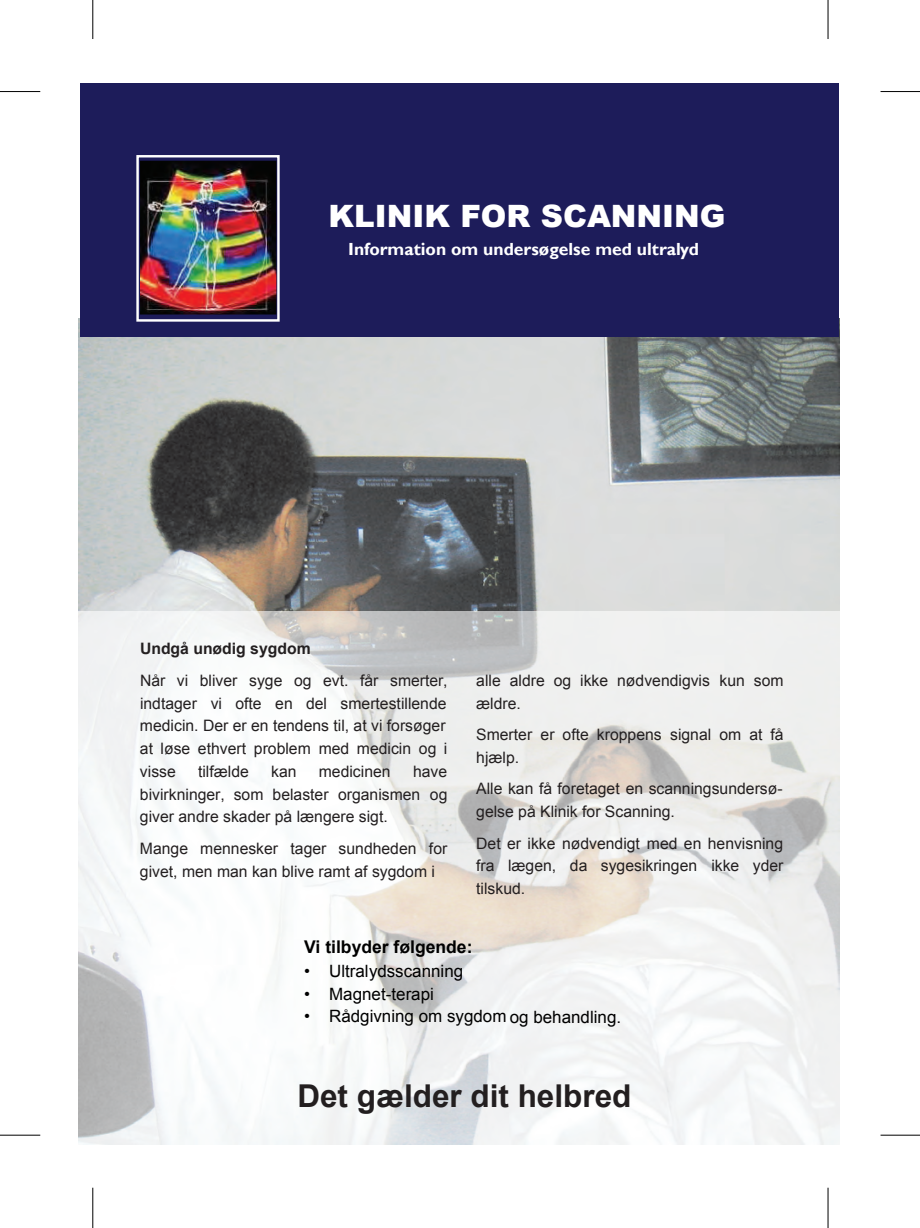
<style>
.page{position:relative;width:920px;height:1228px;background:#fff}
.page>*{position:absolute;margin:0;border:0;box-sizing:border-box;transform-origin:0 0}
.t1{font:700 31.5px "Arial";color:#231f20}
.t2{font:900 30.8px "Arial";color:#fff}
.t3{font:700 17.5px "Gill Sans";color:#fff}
.t4{font:700 17.5px "Arial";color:#000}
.t5{font:16.97px "Arial";color:#000}
.t6{font:15.75px/31.5px "Arial";color:#231f20}
.t7{font:700 15.75px "Arial";color:#231f20}
</style>
<div class="page">
<img style="left:79px;top:318px;width:760px;height:292px">
<div style="left:80px;top:286px;width:759px;height:51px;background:#1d1c5a"></div>
<div style="left:80px;top:83px;width:759px;height:105px;background:#1d1c5a"></div>
<div style="left:80px;top:183px;width:61px;height:124px;background:#1d1c5a"></div>
<div style="left:272px;top:171px;width:567px;height:124px;background:#1d1c5a"></div>
<img style="left:140px;top:161px;width:136px;height:153px">
<hr style="left:0;top:1134px;width:40px;height:1px;background:#000">
<hr style="left:92px;top:1187px;width:1px;height:40px;background:#000">
<hr style="left:0;top:91px;width:40px;height:1px;background:#000">
<hr style="left:92px;top:0;width:1px;height:39px;background:#000">
<hr style="left:880px;top:91px;width:40px;height:1px;background:#000">
<hr style="left:827px;top:0;width:1px;height:39px;background:#000">
<hr style="left:880px;top:1134px;width:40px;height:1px;background:#000">
<hr style="left:827px;top:1187px;width:1px;height:40px;background:#000">
<div style="left:136px;top:155px;width:144px;height:166px;border:2px solid #fff"></div>
<div style="left:65px;top:610px;width:786px;height:572px;background:#fff;opacity:.6"></div>
<h2 class="t2" style="left:329px;top:205px;width:398px">KLINIK FOR SCANNING</h2>
<p class="t3" style="left:348px;top:243px;width:352px">Information om undersøgelse med ultralyd</p>
<p class="t7" style="left:140px;top:642px;width:172px">Undgå unødig sygdom</p>
<p class="t6" style="left:140px;top:666px;width:309px">Når vi bliver syge og evt. får smerter,</p>
<p class="t6" style="left:476px;top:666px;width:309px">alle aldre og ikke nødvendigvis kun som</p>
<p class="t6" style="left:140px;top:688px;width:308px">indtager vi ofte en del smertestillende</p>
<p class="t6" style="left:476px;top:688px;width:46px">ældre.</p>
<p class="t6" style="left:140px;top:711px;width:307px">medicin. Der er en tendens til, at vi forsøger</p>
<p class="t6" style="left:476px;top:720px;width:309px">Smerter er ofte kroppens signal om at få</p>
<p class="t6" style="left:140px;top:734px;width:309px">at løse ethvert problem med medicin og i</p>
<p class="t6" style="left:476px;top:743px;width:44px">hjælp.</p>
<p class="t6" style="left:140px;top:757px;width:37px">visse</p>
<p class="t6" style="left:198px;top:757px;width:52px">tilfælde</p>
<p class="t6" style="left:271px;top:757px;width:27px">kan</p>
<p class="t6" style="left:319px;top:757px;width:73px">medicinen</p>
<p class="t6" style="left:413px;top:757px;width:36px">have</p>
<p class="t6" style="left:140px;top:779px;width:309px">bivirkninger, som belaster organismen og</p>
<p class="t6" style="left:140px;top:802px;width:309px">giver andre skader på længere sigt.<br>Mange mennesker tager sundheden for</p>
<p class="t6" style="left:140px;top:856px;width:296px">givet, men man kan blive ramt af sygdom i</p>
<p class="t6" style="left:476px;top:774px;width:308px">Alle kan få foretaget en scanningsundersø-</p>
<p class="t6" style="left:476px;top:797px;width:200px">gelse på Klinik for Scanning.</p>
<p class="t6" style="left:476px;top:833px;width:309px;line-height:22.8px">Det er ikke nødvendigt med en henvisning fra lægen, da sygesikringen ikke yder</p>
<p class="t6" style="left:476px;top:874px;width:51px">tilskud.</p>
<p class="t4" style="left:304px;top:939px;width:170px">Vi tilbyder følgende:</p>
<p class="t5" style="left:304px;top:964px;width:161px">• Ultralydsscanning</p>
<p class="t5" style="left:304px;top:987px;width:131px">• Magnet-terapi</p>
<p class="t5" style="left:304px;top:1010px;width:319px">• Rådgivning om sygdom og behandling.</p>
<h1 class="t1" style="left:297px;top:1083px;width:335px">Det gælder dit helbred</h1>
</div>
